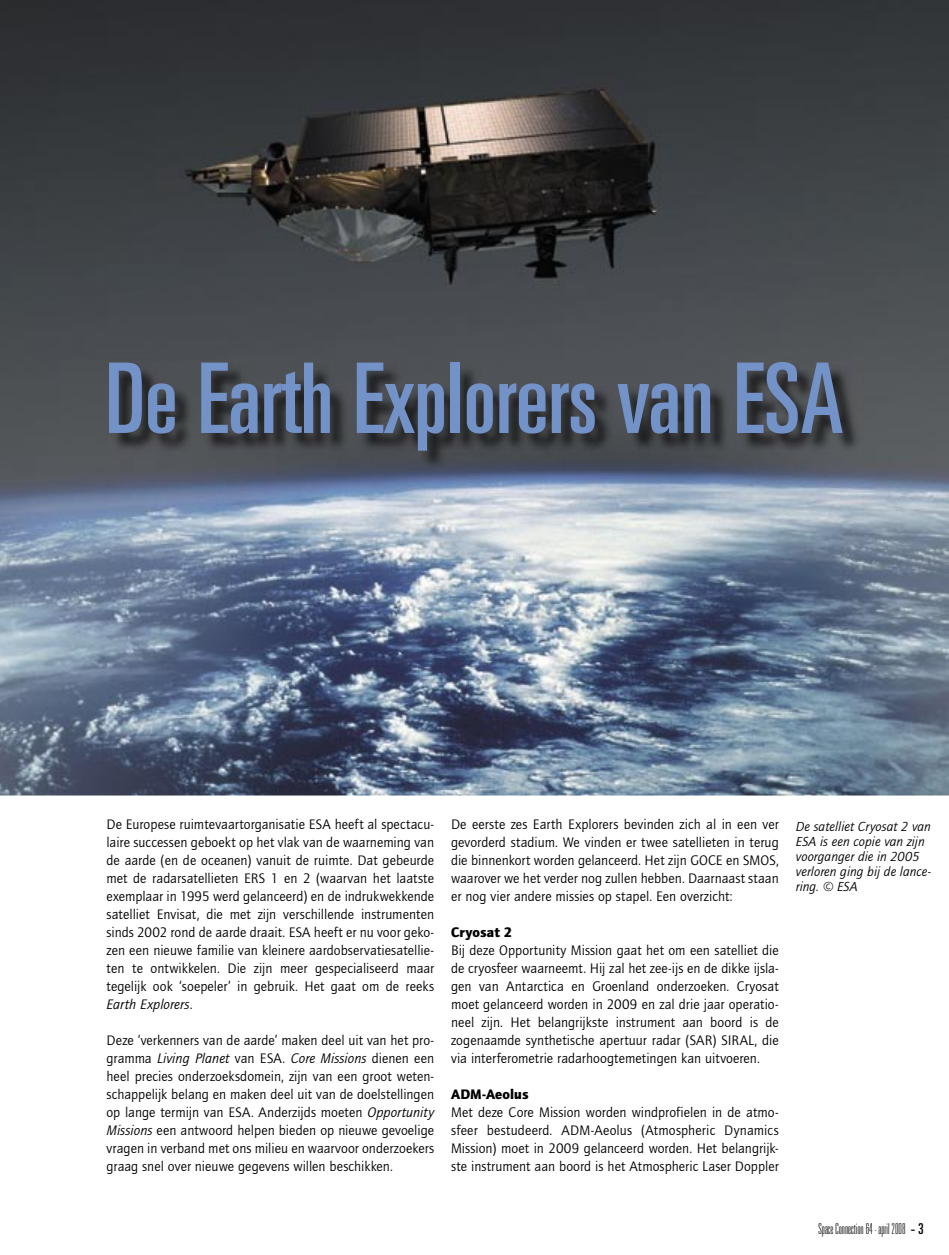
<style>
.page{position:relative;width:949px;height:1255px;background:#fff}
.page>*{position:absolute;margin:0;border:0;box-sizing:border-box;transform-origin:0 0}
.t1{font:ultra-condensed 97.5px "Univers LT Std";color:#7392c7}
.t2{font:100 ultra-condensed 15px "Univers LT Std";color:#000;scale:1.05 1}
.t3{font:14.25px/18px "Quay Sans";letter-spacing:.005em;color:#000;text-align:justify}
.t4{font:900 14.25px "Quay Sans";color:#000}
.t5{font:italic 13.5px/15px "Quay Sans";letter-spacing:.005em;color:#000}
.s1{font-style:italic}
.s2{font-weight:400}
</style>
<div class="page">
<img style="left:0;top:0;width:948px;height:795px">
<img style="left:109px;top:363px;width:752px;height:108px">
<h1 class="t1" style="left:105px;top:343px;width:739px">De Earth Explorers van ESA</h1>
<p class="t3" style="left:106px;top:815px;width:329px">De Europese ruimtevaartorganisatie ESA heeft al spectacu&shy;laire successen geboekt op het vlak van de waarneming van de aarde (en de oceanen) vanuit de ruimte. Dat gebeurde met de radarsatellieten ERS 1 en 2 (waarvan het laatste exemplaar in 1995 werd gelanceerd) en de indrukwekkende satelliet Envisat, die met zijn verschillende instrumenten sinds 2002 rond de aarde draait. ESA heeft er nu voor geko&shy;zen een nieuwe familie van kleinere aardobservatiesatellie&shy;ten te ontwikkelen. Die zijn meer gespecialiseerd maar tegelijk ook ‘soepeler’ in gebruik. Het gaat om de reeks <span class="s1">Earth Explorers</span>.</p>
<p class="t3" style="left:106px;top:1031px;width:329px">Deze ‘verkenners van de aarde’ maken deel uit van het pro&shy;gramma <span class="s1">Living Planet</span> van ESA. <span class="s1">Core Missions</span> dienen een heel precies onderzoeksdomein, zijn van een groot weten&shy;schappelijk belang en maken deel uit van de doelstellingen op lange termijn van ESA. Anderzijds moeten <span class="s1">Opportunity Missions</span> een antwoord helpen bieden op nieuwe gevoelige vragen in verband met ons milieu en waarvoor onderzoekers graag snel over nieuwe gegevens willen beschikken.</p>
<p class="t3" style="left:451px;top:815px;width:329px">De eerste zes Earth Explorers bevinden zich al in een ver gevorderd stadium. We vinden er twee satellieten in terug die binnenkort worden gelanceerd. Het zijn GOCE en SMOS, waarover we het verder nog zullen hebben. Daarnaast staan er nog vier andere missies op stapel. Een overzicht:</p>
<p class="t4" style="left:451px;top:923px;width:63px">Cryosat 2</p>
<p class="t3" style="left:451px;top:941px;width:329px">Bij deze Opportunity Mission gaat het om een satelliet die de cryosfeer waarneemt. Hij zal het zee-ijs en de dikke ijsla&shy;gen van Antarctica en Groenland onderzoeken. Cryosat moet gelanceerd worden in 2009 en zal drie jaar operatio&shy;neel zijn. Het belangrijkste instrument aan boord is de zogenaamde synthetische apertuur radar (SAR) SIRAL, die via interferometrie radarhoogtemetingen kan uitvoeren.</p>
<p class="t4" style="left:451px;top:1085px;width:79px">ADM-Aeolus</p>
<p class="t3" style="left:451px;top:1103px;width:329px">Met deze Core Mission worden windprofielen in de atmo&shy;sfeer bestudeerd. ADM-Aeolus (Atmospheric Dynamics Mission) moet in 2009 gelanceerd worden. Het belangrijk&shy;ste instrument aan boord is het Atmospheric Laser Doppler</p>
<p class="t5" style="left:795px;top:819px;width:137px">De satelliet Cryosat 2 van<br>ESA is een copie van zijn voorganger die in 2005 verloren ging bij de lance&shy;ring. © ESA</p>
<p class="t2" style="left:818px;top:1220px;width:102px">SpaceConnection 64 - april 2008 <span class="s2">- 3</span></p>
</div>
